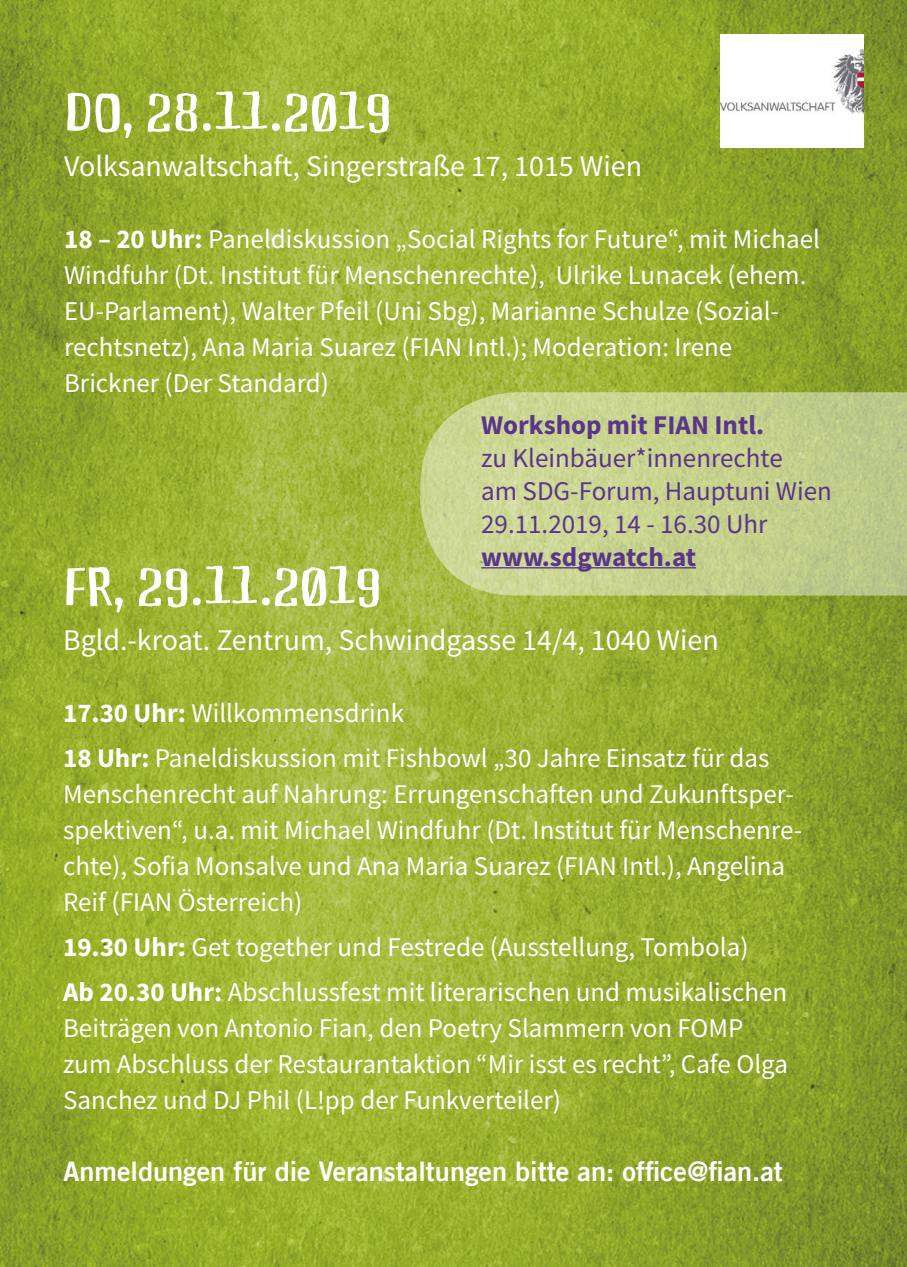
<style>
.page{position:relative;width:907px;height:1267px;background:#fff}
.page>*{position:absolute;margin:0;border:0;box-sizing:border-box;transform-origin:0 0}
.t1{font:57px "Fian Headline";color:#fff}
.t2{font:30px "Fiantext";color:#fff}
.t3{font:27px/36px "Fiantext";color:#fff}
.t4{font:27px "Fiantext";color:#59358c}
.t5{font:27px "Trade Gothic LT Bold Two";color:#fff}
.t6{font:700 27px "Fiantext";color:#59358c}
.s1{font-weight:700}
</style>
<div class="page">
<img style="left:0;top:0;width:907px;height:1266px">
<svg style="left:420px;top:392px;width:487px;height:203px;background:#c4d08b"></svg>
<hr style="left:481px;top:567px;width:215px;height:1px;background:#59358c">
<img style="left:720px;top:35px;width:143px;height:113px">
<svg style="left:0;top:0;width:7px;height:3px"></svg>
<svg style="left:0;top:1258px;width:7px;height:9px"></svg>
<p class="t1" style="left:64px;top:83px;width:329px">Do, 28.11.2019</p>
<p class="t2" style="left:64px;top:147px;width:579px">Volksanwaltschaft, Singerstraße 17, 1015 Wien</p>
<p class="t3" style="left:64px;top:221px;width:757px"><span class="s1">18 – 20 Uhr:</span> Paneldiskussion „Social Rights for Future“, mit Michael Windfuhr (Dt. Institut für Menschenrechte), Ulrike Lunacek (ehem.<br>EU-Parlament), Walter Pfeil (Uni Sbg), Marianne Schulze (Sozial&shy;rechtsnetz), Ana Maria Suarez (FIAN Intl.); Moderation: Irene Brickner (Der Standard)</p>
<p class="t6" style="left:481px;top:406px;width:284px">Workshop mit FIAN Intl.</p>
<p class="t4" style="left:481px;top:440px;width:303px">zu Kleinbäuer*innenrechte</p>
<p class="t4" style="left:481px;top:473px;width:352px">am SDG-Forum, Hauptuni Wien</p>
<p class="t4" style="left:481px;top:506px;width:288px">29.11.2019, 14 - 16.30 Uhr</p>
<p class="t6" style="left:481px;top:538px;width:216px">www.sdgwatch.at</p>
<p class="t1" style="left:63px;top:558px;width:320px">FR, 29.11.2019</p>
<p class="t2" style="left:63px;top:621px;width:657px">Bgld.-kroat. Zentrum, Schwindgasse 14/4, 1040 Wien</p>
<p class="t3" style="left:63px;top:690px;width:708px;line-height:45px"><span class="s1">17.30 Uhr:</span> Willkommensdrink<br><span class="s1">18 Uhr:</span> Paneldiskussion mit Fishbowl „30 Jahre Einsatz für das</p>
<p class="t3" style="left:63px;top:776px;width:740px">Menschenrecht auf Nahrung: Errungenschaften und Zukunftsper&shy;spektiven“, u.a. mit Michael Windfuhr (Dt. Institut für Menschenre&shy;chte), Sofia Monsalve und Ana Maria Suarez (FIAN Intl.), Angelina Reif (FIAN Österreich)</p>
<p class="t3" style="left:63px;top:929px;width:687px"><span class="s1">19.30 Uhr:</span> Get together und Festrede (Ausstellung, Tombola)</p>
<p class="t3" style="left:63px;top:974px;width:726px"><span class="s1">Ab 20.30 Uhr:</span> Abschlussfest mit literarischen und musikalischen Beiträgen von Antonio Fian, den Poetry Slammern von FOMP zum Abschluss der Restaurantaktion “Mir isst es recht”, Cafe Olga Sanchez und DJ Phil (L!pp der Funkverteiler)</p>
<p class="t5" style="left:63px;top:1155px;width:721px">Anmeldungen für die Veranstaltungen bitte an: office@fian.at</p>
</div>
